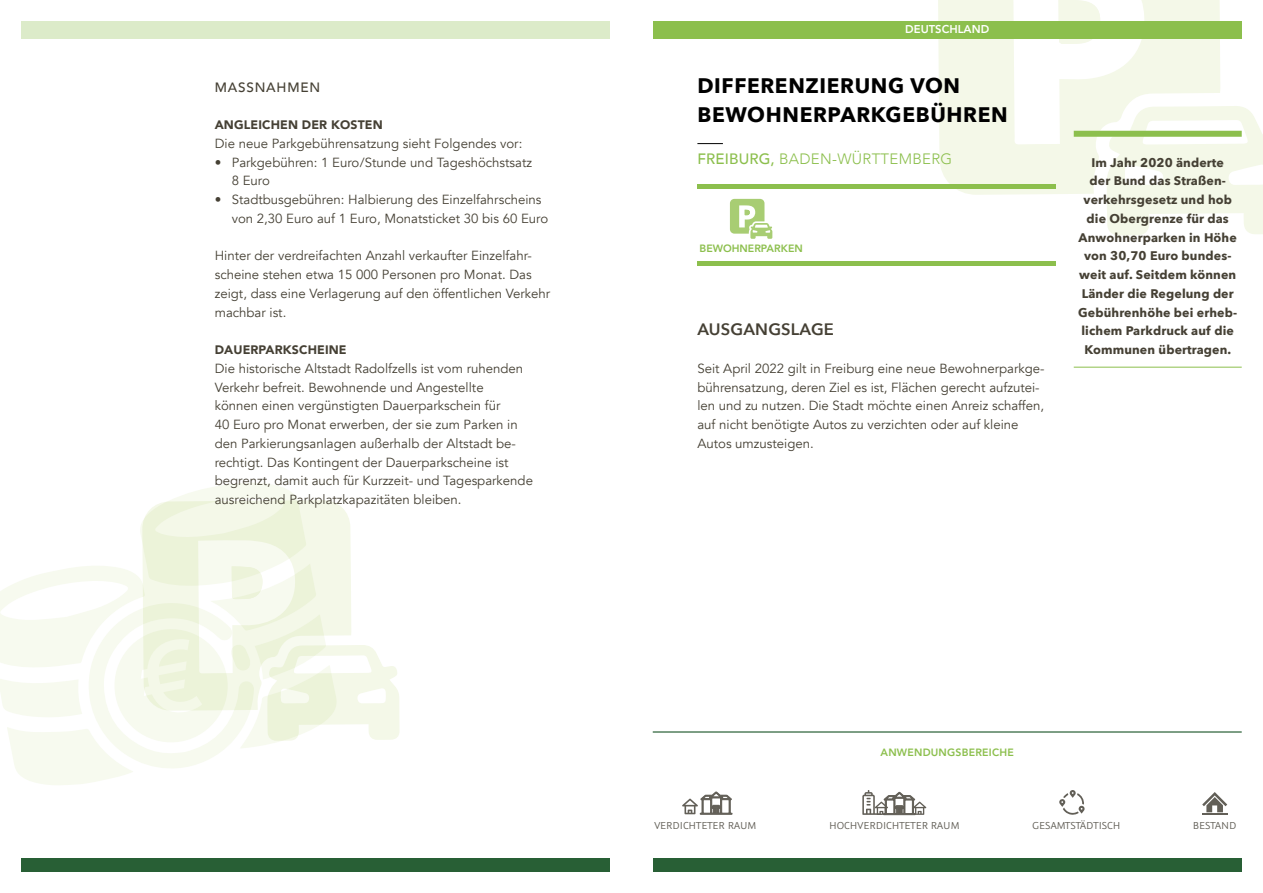
<style>
.page{position:relative;width:1263px;height:893px;background:#fff}
.page>*{position:absolute;margin:0;border:0;box-sizing:border-box;transform-origin:0 0}
.t1{font:700 21px/28.5px "Avenir Next";letter-spacing:.03em;color:#000}
.t2{font:600 16.5px "Avenir Next";letter-spacing:.01em;color:#454034}
.t3{font:300 15px "Avenir";letter-spacing:.02em;color:#8cbf4d}
.t4{font:500 13.5px "Avenir";letter-spacing:.06em;color:#454034}
.t5{font:13.2px/18.8px "Avenir";color:#454034}
.t6{font:700 12.45px/18.8px "Avenir Next";letter-spacing:.01em;color:#454034;text-align:center}
.t7{font:900 12.3px "Avenir";letter-spacing:.01em;color:#454034}
.t8{font:11.4px "Graublau Sans";color:#625f57}
.t9{font:800 11.25px "Avenir LT Pro";color:#fff}
.t10{font:800 10.5px "Avenir LT Pro";letter-spacing:.02em;color:#8cbf4d}
.t11{font:800 10.5px "Avenir LT Pro";color:#8cbf4d}
.s1{font-weight:500}
</style>
<div class="page">
<svg style="left:0;top:483px;width:400px;height:302px"></svg>
<div style="left:21px;top:859px;width:589px;height:13px;background:#285f35"></div>
<div style="left:21px;top:21px;width:589px;height:18px;background:#dcebc9"></div>
<svg style="left:938px;top:0;width:282px;height:195px;fill:#f4f8e8"></svg>
<svg style="left:1106px;top:106px;width:157px;height:129px"></svg>
<svg style="left:1058px;top:0;width:42px;height:44px"></svg>
<div style="left:653px;top:859px;width:589px;height:13px;background:#285f35"></div>
<hr style="left:653px;top:731px;width:589px;height:2px;background:#285f35">
<svg style="left:1202px;top:792px;width:25px;height:20px"></svg>
<hr style="left:1202px;top:813px;width:25px;height:2px;background:#625f57">
<svg style="left:1059px;top:790px;width:26px;height:25px"></svg>
<div style="left:653px;top:21px;width:589px;height:18px;background:#8cbf4d"></div>
<div style="left:697px;top:184px;width:359px;height:5px;background:#8cbf4d"></div>
<div style="left:697px;top:261px;width:359px;height:5px;background:#8cbf4d"></div>
<div style="left:1074px;top:131px;width:168px;height:6px;background:#8cbf4d"></div>
<hr style="left:1074px;top:367px;width:168px;height:1px;background:#8cbf4d">
<svg style="left:697px;top:143px;width:26px;height:1px"></svg>
<svg style="left:730px;top:199px;width:42px;height:40px"></svg>
<svg style="left:862px;top:790px;width:64px;height:25px"></svg>
<svg style="left:682px;top:791px;width:50px;height:24px"></svg>
<p class="t4" style="left:215px;top:75px;width:107px">MASSNAHMEN</p>
<p class="t7" style="left:215px;top:114px;width:170px">ANGLEICHEN DER KOSTEN</p>
<p class="t5" style="left:215px;top:134px;width:309px">Die neue Parkgebührensatzung sieht Folgendes vor:</p>
<p class="t5" style="left:232px;top:153px;width:302px;text-indent:-17px">• Parkgebühren: 1 Euro/Stunde und Tageshöchstsatz<br>8 Euro</p>
<p class="t5" style="left:232px;top:190px;width:318px;text-indent:-17px">• Stadtbusgebühren: Halbierung des Einzelfahrscheins von 2,30 Euro auf 1 Euro, Monatsticket 30 bis 60 Euro</p>
<p class="t5" style="left:215px;top:247px;width:337px">Hinter der verdreifachten Anzahl verkaufter Einzelfahr&shy;scheine stehen etwa 15 000 Personen pro Monat. Das zeigt, dass eine Verlagerung auf den öffentlichen Verkehr machbar ist.</p>
<p class="t7" style="left:215px;top:339px;width:133px">DAUERPARKSCHEINE</p>
<p class="t5" style="left:215px;top:359px;width:320px">Die historische Altstadt Radolfzells ist vom ruhenden Verkehr befreit. Bewohnende und Angestellte<br>können einen vergünstigten Dauerparkschein für<br>40 Euro pro Monat erwerben, der sie zum Parken in den Parkierungsanlagen außerhalb der Altstadt be&shy;rechtigt. Das Kontingent der Dauerparkscheine ist begrenzt, damit auch für Kurzzeit- und Tagesparkende ausreichend Parkplatzkapazitäten bleiben.</p>
<p class="t9" style="left:905px;top:23px;width:85px">DEUTSCHLAND</p>
<h1 class="t1" style="left:697px;top:71px;width:312px">DIFFERENZIERUNG VON<br>BEWOHNERPARKGEBÜHREN</h1>
<p class="t3" style="left:697px;top:149px;width:256px"><span class="s1">FREIBURG,</span> BADEN-WÜRTTEMBERG</p>
<p class="t11" style="left:699px;top:242px;width:105px">BEWOHNERPARKEN</p>
<p class="t2" style="left:697px;top:315px;width:138px">AUSGANGSLAGE</p>
<p class="t5" style="left:697px;top:359px;width:349px">Seit April 2022 gilt in Freiburg eine neue Bewohnerparkge&shy;bührensatzung, deren Ziel es ist, Flächen gerecht aufzutei&shy;len und zu nutzen. Die Stadt möchte einen Anreiz schaffen, auf nicht benötigte Autos zu verzichten oder auf kleine Autos umzusteigen.</p>
<p class="t6" style="left:1078px;top:153px;width:160px">Im Jahr 2020 änderte<br>der Bund das Straßen&shy;verkehrsgesetz und hob die Obergrenze für das<br>Anwohnerparken in Höhe von 30,70 Euro bundes&shy;weit auf. Seitdem können<br>Länder die Regelung der<br>Gebührenhöhe bei erheb&shy;lichem Parkdruck auf die<br>Kommunen übertragen.</p>
<p class="t10" style="left:881px;top:746px;width:135px">ANWENDUNGSBEREICHE</p>
<p class="t8" style="left:654px;top:819px;width:104px">VERDICHTETER RAUM</p>
<p class="t8" style="left:829px;top:819px;width:132px">HOCHVERDICHTETER RAUM</p>
<p class="t8" style="left:1032px;top:819px;width:90px">GESAMTSTÄDTISCH</p>
<p class="t8" style="left:1193px;top:819px;width:45px">BESTAND</p>
</div>
